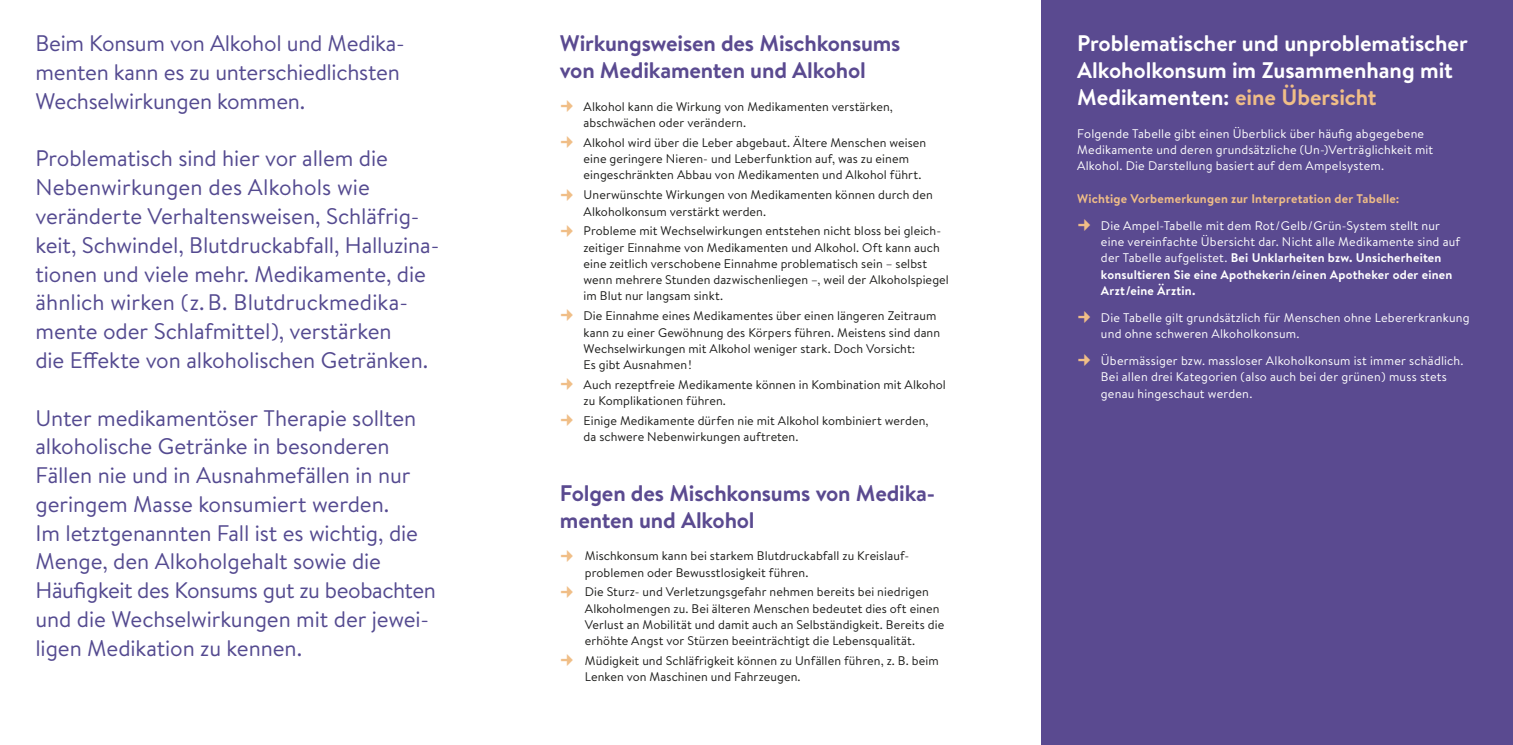
<style>
.page{position:relative;width:1513px;height:745px;background:#fff}
.page>*{position:absolute;margin:0;border:0;box-sizing:border-box;transform-origin:0 0}
.t1{font:22.5px/28.8px "Brandon Text";letter-spacing:-.005em;color:#544a90}
.t2{font:700 22.5px/27px "Brandon Text";letter-spacing:-.01em;color:#5a4a90}
.t3{font:700 22.5px/27px "Brandon Text";letter-spacing:-.005em;color:#fff}
.t4{font:12.5px/16.2px "Brandon Text";letter-spacing:.005em;color:#1d1d1b}
.t5{font:12.5px/16.2px "Brandon Text";letter-spacing:.015em;color:#fff}
.t6{font:700 12.5px "Brandon Text";letter-spacing:.015em;color:#f0be87}
.s1{color:#f0be87}
.s2{font-weight:700}
</style>
<div class="page">
<div style="left:1042px;top:0;width:471px;height:744px;background:#5a4a90"></div>
<h1 class="t1" style="left:35px;top:28px;width:371px">Beim Konsum von Alkohol und Medika&shy;menten kann es zu unterschiedlichsten<br>Wechselwirkungen kommen.</h1>
<p class="t1" style="left:35px;top:143px;width:405px">Problematisch sind hier vor allem die Nebenwirkungen des Alkohols wie veränderte Verhaltensweisen, Schläfrig&shy;keit, Schwindel, Blutdruckabfall, Halluzina&shy;tionen und viele mehr. Medikamente, die ähnlich wirken (z.B. Blutdruckmedika&shy;mente oder Schlafmittel), verstärken<br>die Effekte von alkoholischen Getränken.</p>
<p class="t1" style="left:35px;top:402px;width:402px">Unter medikamentöser Therapie sollten alkoholische Getränke in besonderen Fällen nie und in Ausnahmefällen in nur geringem Masse konsumiert werden.<br>Im letztgenannten Fall ist es wichtig, die Menge, den Alkoholgehalt sowie die Häufigkeit des Konsums gut zu beobachten und die Wechselwirkungen mit der jewei&shy;ligen Medikation zu kennen.</p>
<h1 class="t2" style="left:560px;top:30px;width:342px">Wirkungsweisen des Mischkonsums von Medikamenten und Alkohol</h1>
<p class="t4" style="left:584px;top:98px;width:311px">Alkohol kann die Wirkung von Medikamenten verstärken, abschwächen oder verändern.</p>
<p class="t4" style="left:584px;top:134px;width:344px">Alkohol wird über die Leber abgebaut. Ältere Menschen weisen eine geringere Nieren- und Leberfunktion auf, was zu einem eingeschränkten Abbau von Medikamenten und Alkohol führt.</p>
<p class="t4" style="left:584px;top:186px;width:351px">Unerwünschte Wirkungen von Medikamenten können durch den<br>Alkoholkonsum verstärkt werden.</p>
<p class="t4" style="left:584px;top:222px;width:367px">Probleme mit Wechselwirkungen entstehen nicht bloss bei gleich&shy;zeitiger Einnahme von Medikamenten und Alkohol. Oft kann auch eine zeitlich verschobene Einnahme problematisch sein – selbst wenn mehrere Stunden dazwischenliegen –, weil der Alkoholspiegel im Blut nur langsam sinkt.</p>
<p class="t4" style="left:584px;top:307px;width:358px">Die Einnahme eines Medikamentes über einen längeren Zeitraum kann zu einer Gewöhnung des Körpers führen. Meistens sind dann Wechselwirkungen mit Alkohol weniger stark. Doch Vorsicht:<br>Es gibt Ausnahmen!</p>
<p class="t4" style="left:584px;top:376px;width:364px">Auch rezeptfreie Medikamente können in Kombination mit Alkohol zu Komplikationen führen.</p>
<p class="t4" style="left:584px;top:412px;width:346px">Einige Medikamente dürfen nie mit Alkohol kombiniert werden, da schwere Nebenwirkungen auftreten.</p>
<h1 class="t2" style="left:560px;top:478px;width:377px">Folgen des Mischkonsums von Medika&shy;menten und Alkohol</h1>
<p class="t4" style="left:585px;top:547px;width:326px">Mischkonsum kann bei starkem Blutdruckabfall zu Kreislauf&shy;problemen oder Bewusstlosigkeit führen.</p>
<p class="t4" style="left:585px;top:583px;width:361px">Die Sturz- und Verletzungsgefahr nehmen bereits bei niedrigen Alkoholmengen zu. Bei älteren Menschen bedeutet dies oft einen Verlust an Mobilität und damit auch an Selbständigkeit. Bereits die erhöhte Angst vor Stürzen beeinträchtigt die Lebensqualität.</p>
<p class="t4" style="left:585px;top:651px;width:356px">Müdigkeit und Schläfrigkeit können zu Unfällen führen, z. B. beim<br>Lenken von Maschinen und Fahrzeugen.</p>
<h1 class="t3" style="left:1077px;top:29px;width:392px">Problematischer und unproblematischer<br>Alkoholkonsum im Zusammenhang mit<br>Medikamenten: <span class="s1">eine Übersicht</span></h1>
<p class="t5" style="left:1077px;top:125px;width:358px">Folgende Tabelle gibt einen Überblick über häufig abgegebene<br>Medikamente und deren grundsätzliche (Un-)Verträglichkeit mit<br>Alkohol. Die Darstellung basiert auf dem Ampelsystem.</p>
<p class="t6" style="left:1077px;top:190px;width:324px">Wichtige Vorbemerkungen zur Interpretation der Tabelle:</p>
<p class="t5" style="left:1101px;top:217px;width:361px">Die Ampel-Tabelle mit dem Rot/Gelb/Grün-System stellt nur eine vereinfachte Übersicht dar. Nicht alle Medikamente sind auf der Tabelle aufgelistet. <span class="s2">Bei Unklarheiten bzw. Unsicherheiten konsultieren Sie eine Apothekerin/einen Apotheker oder einen Arzt/eine Ärztin.</span></p>
<p class="t5" style="left:1101px;top:309px;width:370px">Die Tabelle gilt grundsätzlich für Menschen ohne Lebererkrankung und ohne schweren Alkoholkonsum.</p>
<p class="t5" style="left:1101px;top:352px;width:364px">Übermässiger bzw. massloser Alkoholkonsum ist immer schädlich.<br>Bei allen drei Kategorien (also auch bei der grünen) muss stets genau hingeschaut werden.</p>
</div>
